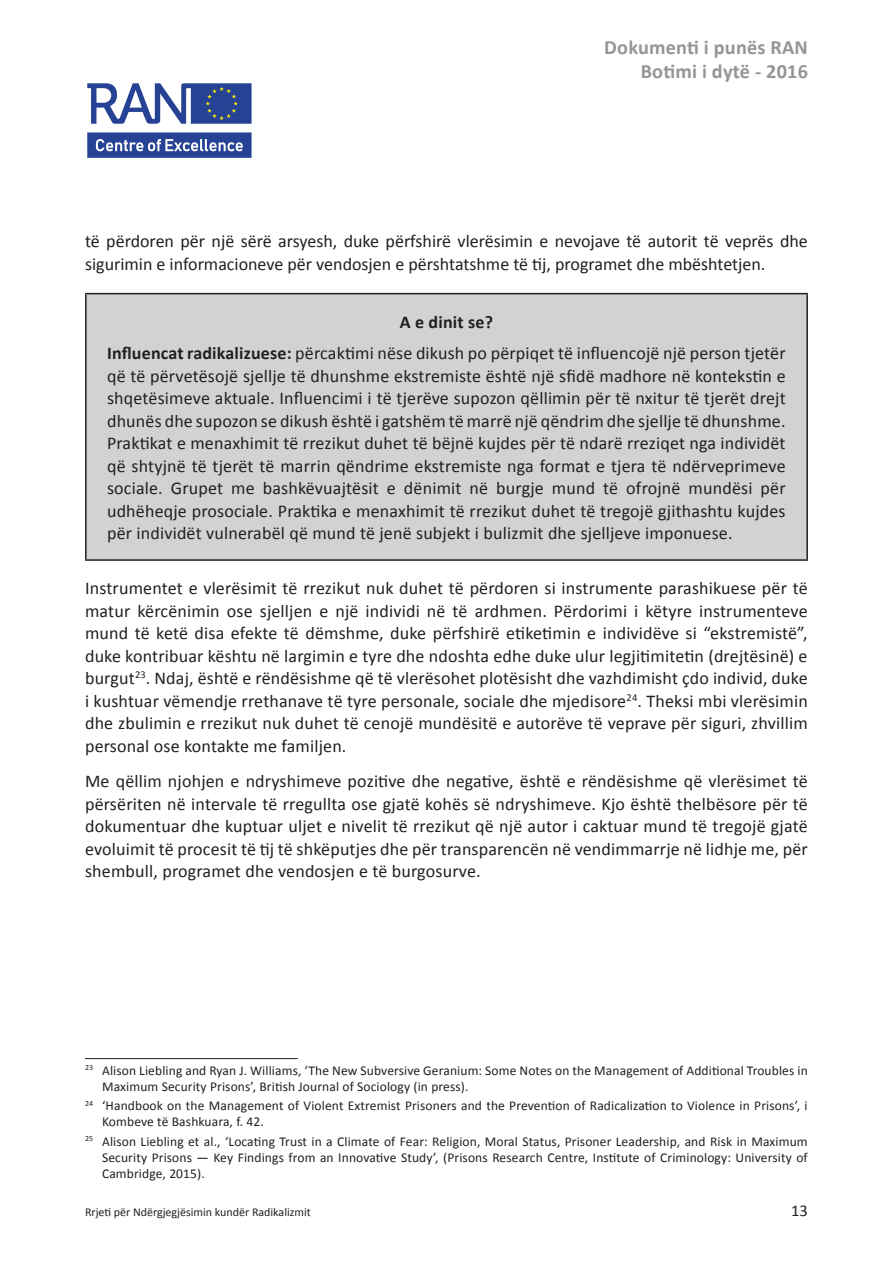
<style>
.page{position:relative;width:893px;height:1263px;background:#fff}
.page>*{position:absolute;margin:0;border:0;box-sizing:border-box;transform-origin:0 0}
.t1{font:700 20.25px/24.8px "Calibri";letter-spacing:.01em;color:#939598;text-align:right}
.t2{font:18px/22.5px "Calibri";color:#231f20;text-align:justify}
.t3{font:16.5px "Calibri";color:#231f20}
.t4{font:13.5px/16.2px "Calibri";letter-spacing:.01em;color:#231f20}
.t5{font:12px "Calibri";color:#231f20}
.s1{font-weight:700}
</style>
<div class="page">
<svg style="left:87px;top:83px;width:165px;height:41px"></svg>
<svg style="left:87px;top:132px;width:165px;height:26px;background:#4d64a8"></svg>
<div style="left:86px;top:294px;width:721px;height:266px;background:#d1d2d4"></div>
<hr style="left:85px;top:293px;width:723px;height:1px;background:#231f20">
<hr style="left:85px;top:294px;width:2px;height:265px;background:#231f20">
<hr style="left:806px;top:294px;width:2px;height:265px;background:#231f20">
<hr style="left:85px;top:559px;width:723px;height:2px;background:#231f20">
<hr style="left:85px;top:1058px;width:213px;height:1px;background:#231f20">
<p class="t1" style="left:604px;top:35px;width:205px">Dokumenti i punës RAN<br>Botimi i dytë - 2016</p>
<p class="t2" style="left:85px;top:230px;width:724px">të përdoren për një sërë arsyesh, duke përfshirë vlerësimin e nevojave të autorit të veprës dhe sigurimin e informacioneve për vendosjen e përshtatshme të tij, programet dhe mbështetjen.</p>
<p class="t2" style="left:107px;top:307px;width:680px;line-height:31px;text-align:center"><span class="s1">A e dinit se?<br>Influencat radikalizuese:</span> përcaktimi nëse dikush po përpiqet të influencojë një person tjetër</p>
<p class="t2" style="left:107px;top:365px;width:680px">që të përvetësojë sjellje të dhunshme ekstremiste është një sfidë madhore në kontekstin e shqetësimeve aktuale. Influencimi i të tjerëve supozon qëllimin për të nxitur të tjerët drejt dhunës dhe supozon se dikush është i gatshëm të marrë një qëndrim dhe sjellje të dhunshme.<br>Praktikat e menaxhimit të rrezikut duhet të bëjnë kujdes për të ndarë rreziqet nga individët që shtyjnë të tjerët të marrin qëndrime ekstremiste nga format e tjera të ndërveprimeve sociale. Grupet me bashkëvuajtësit e dënimit në burgje mund të ofrojnë mundësi për udhëheqje prosociale. Praktika e menaxhimit të rrezikut duhet të tregojë gjithashtu kujdes për individët vulnerabël që mund të jenë subjekt i bulizmit dhe sjelljeve imponuese.</p>
<p class="t2" style="left:85px;top:577px;width:724px">Instrumentet e vlerësimit të rrezikut nuk duhet të përdoren si instrumente parashikuese për të matur kërcënimin ose sjelljen e një individi në të ardhmen. Përdorimi i këtyre instrumenteve mund të ketë disa efekte të dëmshme, duke përfshirë etiketimin e individëve si “ekstremistë”, duke kontribuar kështu në largimin e tyre dhe ndoshta edhe duke ulur legjitimitetin (drejtësinë) e burgut<sup>23</sup>. Ndaj, është e rëndësishme që të vlerësohet plotësisht dhe vazhdimisht çdo individ, duke i kushtuar vëmendje rrethanave të tyre personale, sociale dhe mjedisore<sup>24</sup>. Theksi mbi vlerësimin dhe zbulimin e rrezikut nuk duhet të cenojë mundësitë e autorëve të veprave për siguri, zhvillim personal ose kontakte me familjen.</p>
<p class="t2" style="left:85px;top:770px;width:724px">Me qëllim njohjen e ndryshimeve pozitive dhe negative, është e rëndësishme që vlerësimet të përsëriten në intervale të rregullta ose gjatë kohës së ndryshimeve. Kjo është thelbësore për të dokumentuar dhe kuptuar uljet e nivelit të rrezikut që një autor i caktuar mund të tregojë gjatë evoluimit të procesit të tij të shkëputjes dhe për transparencën në vendimmarrje në lidhje me, për shembull, programet dhe vendosjen e të burgosurve.<sup>25</sup></p>
<p class="t4" style="left:102px;top:1062px;width:707px;text-indent:-17px"><sup>23</sup> Alison Liebling and Ryan J. Williams, ‘The New Subversive Geranium: Some Notes on the Management of Additional Troubles in<br>Maximum Security Prisons’, British Journal of Sociology (in press).</p>
<p class="t4" style="left:102px;top:1097px;width:707px;text-indent:-17px"><sup>24</sup> ‘Handbook on the Management of Violent Extremist Prisoners and the Prevention of Radicalization to Violence in Prisons’, i<br>Kombeve të Bashkuara, f. 42.</p>
<p class="t4" style="left:102px;top:1133px;width:707px;text-align:justify;text-indent:-17px"><sup>25</sup> Alison Liebling et al., ‘Locating Trust in a Climate of Fear: Religion, Moral Status, Prisoner Leadership, and Risk in Maximum Security Prisons — Key Findings from an Innovative Study’, (Prisons Research Centre, Institute of Criminology: University of Cambridge, 2015).</p>
<p class="t5" style="left:85px;top:1204px;width:227px">Rrjeti për Ndërgjegjësimin kundër Radikalizmit</p>
<p class="t3" style="left:791px;top:1200px;width:18px">13</p>
</div>
